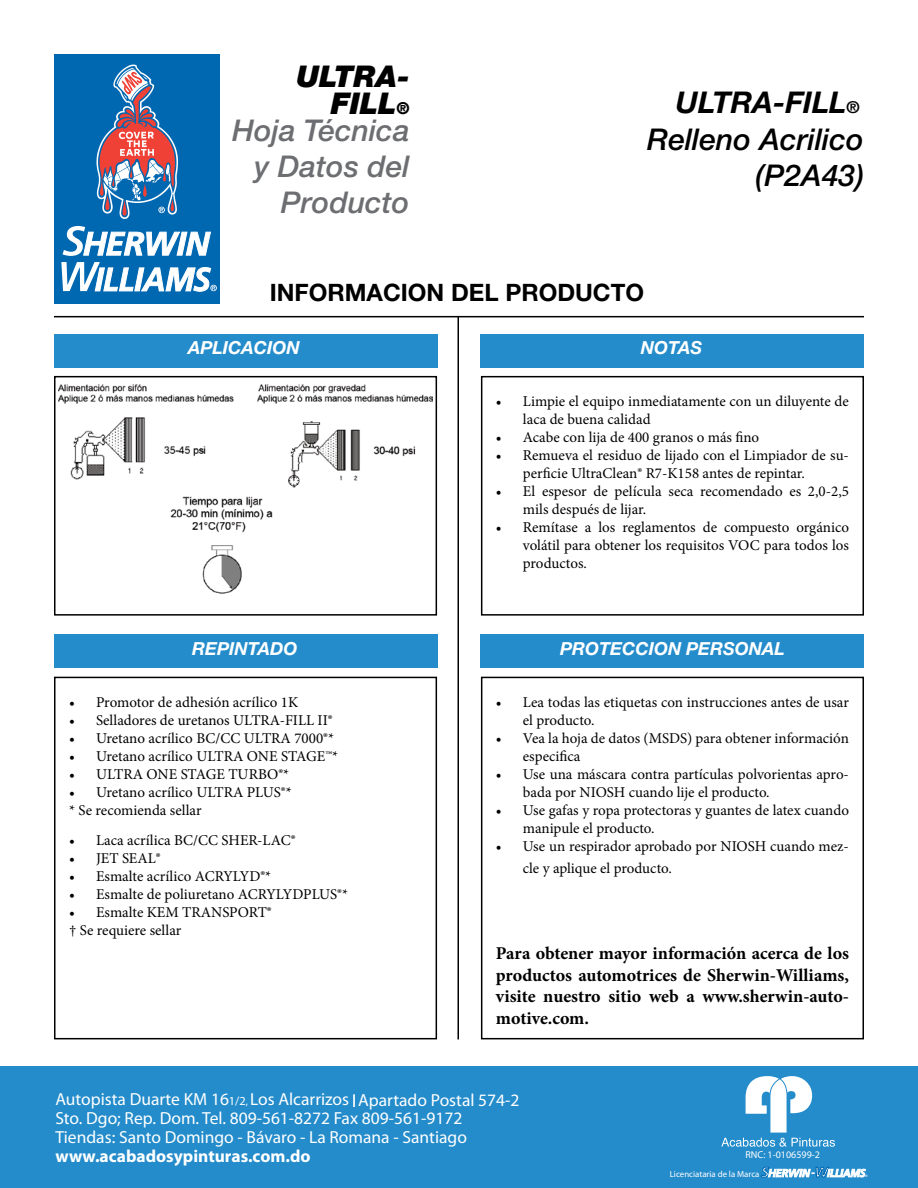
<style>
.page{position:relative;width:918px;height:1188px;background:#fff}
.page>*{position:absolute;margin:0;border:0;box-sizing:border-box;transform-origin:0 0}
.t1{font:italic 500 30px/36px "Helvetica Neue LT Std";color:#6d6e71;text-align:right}
.t2{font:italic 500 30px/36px "Helvetica Neue LT Std";color:#000;text-align:right}
.t3{font:italic 900 30px/27px "Helvetica Neue LT Std";color:#000;text-align:right}
.t4{font:italic 700 30px "Helvetica Neue LT Std";color:#000}
.t5{font:700 24px "Helvetica Neue LT Std";color:#000}
.t6{font:700 18px/21.6px "Minion Pro";letter-spacing:-.005em;color:#000;text-align:justify}
.t7{font:italic 700 18px "Helvetica Neue LT Std";color:#fff}
.t8{font:17.55px/19px "Myriad Pro";color:#fff}
.t9{font:700 17.55px "Myriad Pro";color:#fff}
.t10{font:15px/18px "Minion Pro";color:#000}
.t11{font:10.05px "Myriad Pro";color:#fff}
.t12{font:8.85px "Myriad Pro";color:#fff}
.s1{font-size:16.5px}
.s2{font-size:12.3px}
.s3{font-size:10.65px}
</style>
<div class="page">
<div style="left:54px;top:54px;width:165px;height:250px;background:#0067b1"></div>
<svg style="left:61px;top:65px;width:156px;height:227px"></svg>
<div style="left:0;top:1066px;width:918px;height:122px;background:#248ccb"></div>
<svg style="left:721px;top:1076px;width:146px;height:102px"></svg>
<svg style="left:353px;top:1094px;width:2px;height:13px"></svg>
<hr style="left:54px;top:316px;width:810px;height:1px;background:#000">
<hr style="left:458px;top:316px;width:1px;height:723px;background:#000">
<div style="left:54px;top:334px;width:383px;height:33px;background:#248ccb"></div>
<div style="left:481px;top:334px;width:383px;height:33px;background:#248ccb"></div>
<div style="left:54px;top:635px;width:383px;height:33px;background:#248ccb"></div>
<div style="left:481px;top:635px;width:383px;height:33px;background:#248ccb"></div>
<div style="left:54px;top:376px;width:383px;height:240px;border:2px solid #000"></div>
<div style="left:481px;top:376px;width:383px;height:240px;border:2px solid #000"></div>
<div style="left:54px;top:677px;width:383px;height:362px;border:2px solid #000"></div>
<div style="left:481px;top:677px;width:383px;height:362px;border:2px solid #000"></div>
<img style="left:58px;top:384px;width:375px;height:210px">
<h1 class="t3" style="left:296px;top:63px;width:115px">ULTRA-<br>FILL<span class="s1">®</span></h1>
<h1 class="t4" style="left:676px;top:84px;width:185px">ULTRA-FILL<span class="s1">®</span></h1>
<h1 class="t1" style="left:232px;top:112px;width:179px">Hoja Técnica y Datos del<br>Producto</h1>
<h1 class="t2" style="left:647px;top:121px;width:218px">Relleno Acrilico (P2A43)</h1>
<h2 class="t5" style="left:270px;top:277px;width:376px">INFORMACION DEL PRODUCTO</h2>
<p class="t7" style="left:188px;top:337px;width:113px">APLICACION</p>
<p class="t7" style="left:641px;top:337px;width:63px">NOTAS</p>
<p class="t10" style="left:523px;top:393px;width:328px;text-indent:-27px">• Limpie el equipo inmediatamente con un diluyente de laca de buena calidad</p>
<p class="t10" style="left:496px;top:429px;width:265px">• Acabe con lija de 400 granos o más fino</p>
<p class="t10" style="left:523px;top:447px;width:328px;text-indent:-27px">• Remueva el residuo de lijado con el Limpiador de su&shy;perficie UltraClean® R7-K158 antes de repintar.</p>
<p class="t10" style="left:523px;top:483px;width:328px;text-indent:-27px">• El espesor de película seca recomendado es 2,0-2,5 mils después de lijar.</p>
<p class="t10" style="left:523px;top:519px;width:328px;text-align:justify;text-indent:-27px">• Remítase a los reglamentos de compuesto orgánico volátil para obtener los requisitos VOC para todos los productos.</p>
<p class="t7" style="left:192px;top:637px;width:107px">REPINTADO</p>
<p class="t7" style="left:560px;top:637px;width:226px">PROTECCION PERSONAL</p>
<p class="t10" style="left:69px;top:693px;width:231px">• Promotor de adhesión acrílico 1K</p>
<p class="t10" style="left:69px;top:711px;width:265px">• Selladores de uretanos ULTRA-FILL II®</p>
<p class="t10" style="left:69px;top:729px;width:267px">• Uretano acrílico BC/CC ULTRA 7000®*</p>
<p class="t10" style="left:69px;top:747px;width:271px">• Uretano acrílico ULTRA ONE STAGE™*</p>
<p class="t10" style="left:69px;top:765px;width:222px">• ULTRA ONE STAGE TURBO®*</p>
<p class="t10" style="left:69px;top:783px;width:224px">• Uretano acrílico ULTRA PLUS®* * Se recomienda sellar</p>
<p class="t10" style="left:69px;top:831px;width:228px">• Laca acrílica BC/CC SHER-LAC®</p>
<p class="t10" style="left:69px;top:849px;width:93px">• JET SEAL®</p>
<p class="t10" style="left:69px;top:867px;width:204px">• Esmalte acrílico ACRYLYD®*</p>
<p class="t10" style="left:69px;top:885px;width:281px">• Esmalte de poliuretano ACRYLYDPLUS®*</p>
<p class="t10" style="left:69px;top:903px;width:204px">• Esmalte KEM TRANSPORT® † Se requiere sellar</p>
<p class="t10" style="left:523px;top:693px;width:328px;text-indent:-27px">• Lea todas las etiquetas con instrucciones antes de usar el producto.</p>
<p class="t10" style="left:523px;top:729px;width:328px;text-indent:-27px">• Vea la hoja de datos (MSDS) para obtener información especifica</p>
<p class="t10" style="left:523px;top:765px;width:328px;text-indent:-27px">• Use una máscara contra partículas polvorientas apro&shy;bada por NIOSH cuando lije el producto.</p>
<p class="t10" style="left:523px;top:801px;width:328px;text-indent:-27px">• Use gafas y ropa protectoras y guantes de latex cuando manipule el producto.</p>
<p class="t10" style="left:523px;top:836px;width:328px;line-height:21.6px;text-indent:-27px">• Use un respirador aprobado por NIOSH cuando mez&shy;cle y aplique el producto.</p>
<p class="t6" style="left:496px;top:942px;width:355px">Para obtener mayor información acerca de los productos automotrices de Sherwin-Williams, visite nuestro sitio web a www.sherwin-auto&shy;motive.com.</p>
<p class="t8" style="left:55px;top:1090px;width:413px">Autopista Duarte KM 16<span class="s2">1/2</span><span class="s3">,</span> Los Alcarrizos<br>Sto. Dgo; Rep. Dom. Tel. 809-561-8272 Fax 809-561-9172<br>Tiendas: Santo Domingo - Bávaro - La Romana - Santiago</p>
<p class="t9" style="left:55px;top:1145px;width:257px">www.acabadosypinturas.com.do</p>
<p class="t8" style="left:358px;top:1090px;width:163px">Apartado Postal 574-2</p>
<p class="t11" style="left:746px;top:1149px;width:76px">RNC: 1-0106599-2</p>
<p class="t12" style="left:670px;top:1168px;width:91px">Licenciataria de la Marca</p>
</div>
